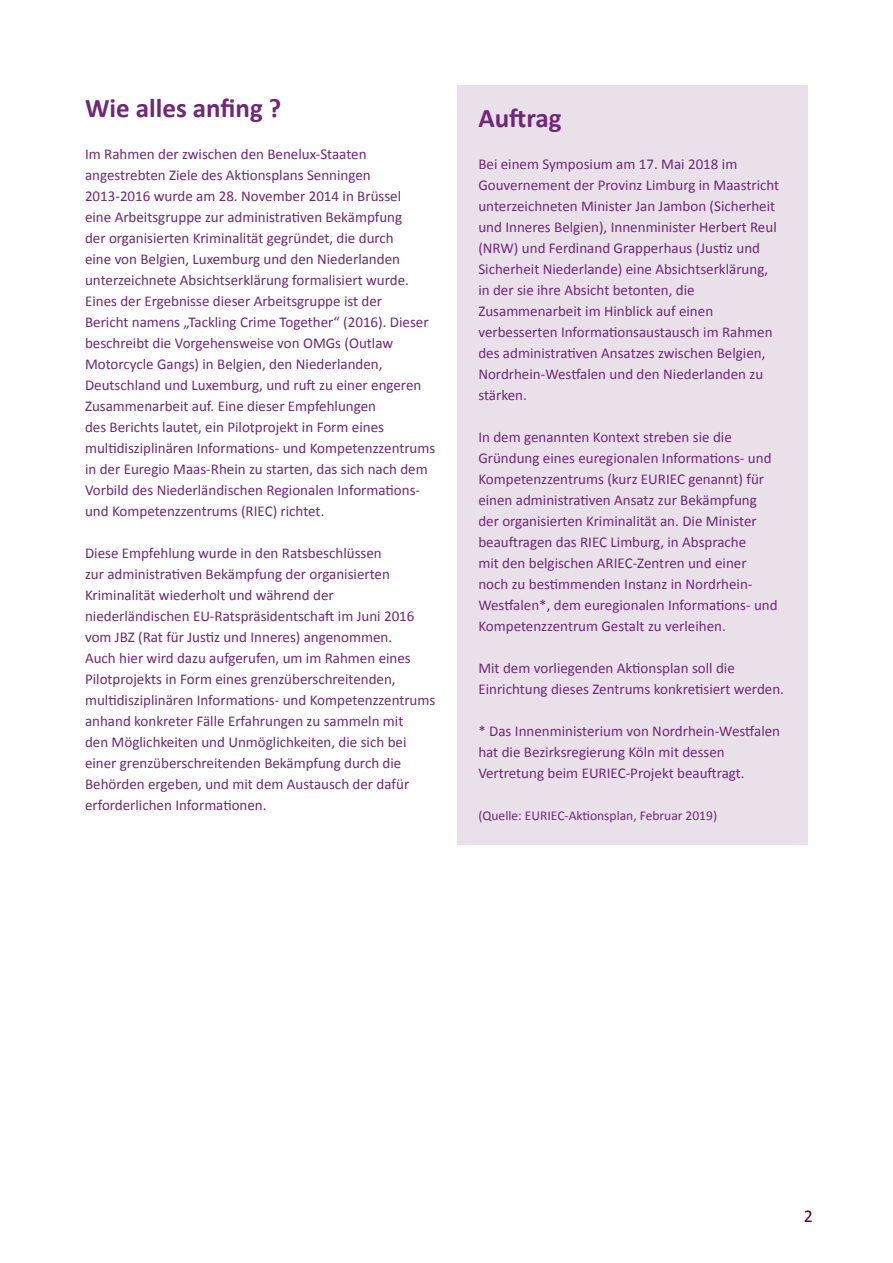
<style>
.page{position:relative;width:893px;height:1263px;background:#fff}
.page>*{position:absolute;margin:0;border:0;box-sizing:border-box;transform-origin:0 0}
.t1{font:700 27px "Calibri";color:#6f2877}
.t2{font:18px "Calibri";color:#4b0048}
.t3{font:15px/21px "Calibri";color:#6f2877}
.t4{font:13.5px "Calibri";color:#6f2877}
</style>
<div class="page">
<div style="left:457px;top:85px;width:351px;height:760px;background:#e9e0ea"></div>
<h1 class="t1" style="left:85px;top:89px;width:198px">Wie alles anfing ?</h1>
<p class="t3" style="left:85px;top:143px;width:352px">Im Rahmen der zwischen den Benelux-Staaten angestrebten Ziele des Aktionsplans Senningen 2013-2016 wurde am 28. November 2014 in Brüssel<br>eine Arbeitsgruppe zur administrativen Bekämpfung<br>der organisierten Kriminalität gegründet, die durch<br>eine von Belgien, Luxemburg und den Niederlanden unterzeichnete Absichtserklärung formalisiert wurde.<br>Eines der Ergebnisse dieser Arbeitsgruppe ist der<br>Bericht namens „Tackling Crime Together“ (2016). Dieser beschreibt die Vorgehensweise von OMGs (Outlaw Motorcycle Gangs) in Belgien, den Niederlanden, Deutschland und Luxemburg, und ruft zu einer engeren Zusammenarbeit auf. Eine dieser Empfehlungen<br>des Berichts lautet, ein Pilotprojekt in Form eines multidisziplinären Informations- und Kompetenzzentrums in der Euregio Maas-Rhein zu starten, das sich nach dem Vorbild des Niederländischen Regionalen Informations&shy;und Kompetenzzentrums (RIEC) richtet.</p>
<p class="t3" style="left:85px;top:542px;width:352px">Diese Empfehlung wurde in den Ratsbeschlüssen<br>zur administrativen Bekämpfung der organisierten Kriminalität wiederholt und während der niederländischen EU-Ratspräsidentschaft im Juni 2016 vom JBZ (Rat für Justiz und Inneres) angenommen.<br>Auch hier wird dazu aufgerufen, um im Rahmen eines Pilotprojekts in Form eines grenzüberschreitenden, multidisziplinären Informations- und Kompetenzzentrums anhand konkreter Fälle Erfahrungen zu sammeln mit<br>den Möglichkeiten und Unmöglichkeiten, die sich bei einer grenzüberschreitenden Bekämpfung durch die Behörden ergeben, und mit dem Austausch der dafür erforderlichen Informationen.</p>
<h1 class="t1" style="left:478px;top:98px;width:85px">Auftrag</h1>
<p class="t3" style="left:478px;top:153px;width:302px">Bei einem Symposium am 17. Mai 2018 im Gouvernement der Provinz Limburg in Maastricht unterzeichneten Minister Jan Jambon (Sicherheit und Inneres Belgien), Innenminister Herbert Reul (NRW) und Ferdinand Grapperhaus (Justiz und Sicherheit Niederlande) eine Absichtserklärung, in der sie ihre Absicht betonten, die Zusammenarbeit im Hinblick auf einen verbesserten Informationsaustausch im Rahmen des administrativen Ansatzes zwischen Belgien, Nordrhein-Westfalen und den Niederlanden zu stärken.</p>
<p class="t3" style="left:478px;top:426px;width:301px">In dem genannten Kontext streben sie die Gründung eines euregionalen Informations- und Kompetenzzentrums (kurz EURIEC genannt) für einen administrativen Ansatz zur Bekämpfung der organisierten Kriminalität an. Die Minister beauftragen das RIEC Limburg, in Absprache<br>mit den belgischen ARIEC-Zentren und einer noch zu bestimmenden Instanz in Nordrhein-Westfalen*, dem euregionalen Informations- und Kompetenzzentrum Gestalt zu verleihen.</p>
<p class="t3" style="left:478px;top:657px;width:307px">Mit dem vorliegenden Aktionsplan soll die<br>Einrichtung dieses Zentrums konkretisiert werden.</p>
<p class="t3" style="left:478px;top:720px;width:303px">* Das Innenministerium von Nordrhein-Westfalen hat die Bezirksregierung Köln mit dessen<br>Vertretung beim EURIEC-Projekt beauftragt.</p>
<p class="t4" style="left:478px;top:806px;width:240px">(Quelle: EURIEC-Aktionsplan, Februar 2019)</p>
<p class="t2" style="left:804px;top:1204px;width:11px">2</p>
</div>
